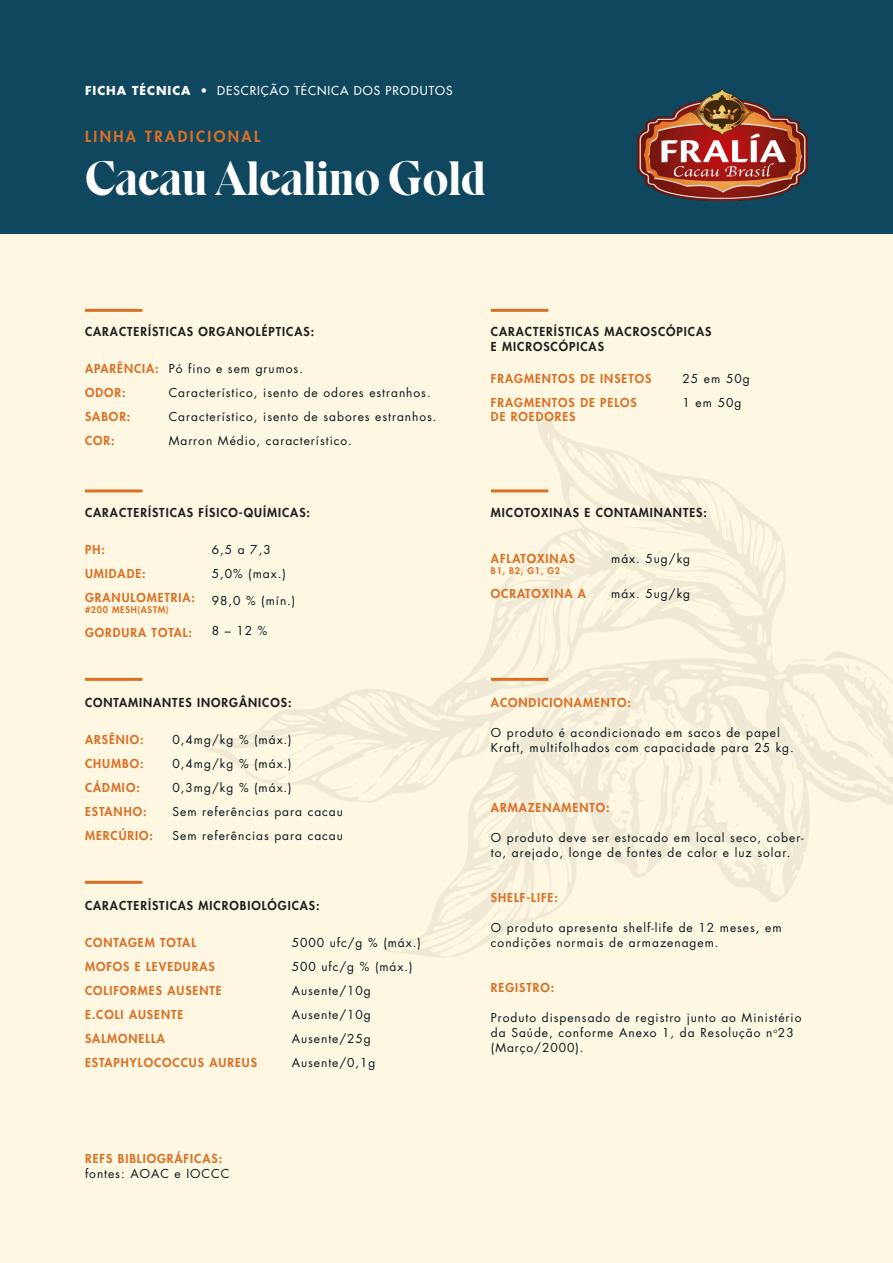
<style>
.page{position:relative;width:893px;height:1263px;background:#fef8e3}
.page>*{position:absolute;margin:0;border:0;box-sizing:border-box;transform-origin:0 0}
.t1{font:48px "Eksell Display Large";color:#fff}
.t2{font:800 15px "Futura Std";letter-spacing:.16em;color:#dc6f26}
.t3{font:12px/15px "Futura Std";letter-spacing:.08em;color:#06151b}
.t4{font:800 12px "Futura Std";letter-spacing:.08em;color:#dc6f26}
.t5{font:800 12px "Futura Std";letter-spacing:.08em;color:#231f20}
.t6{font:500 12px "Futura Std";letter-spacing:.08em;color:#fff}
.t7{font:800 9px "Futura Std";letter-spacing:.08em;color:#dc6f26}
.s1{font-weight:700}
</style>
<div class="page">
<div style="left:0;top:0;width:893px;height:234px;background:#0f475e"></div>
<img style="left:637px;top:89px;width:171px;height:111px">
<hr style="left:85px;top:309px;width:57px;height:3px;background:#dc6f26">
<hr style="left:491px;top:309px;width:57px;height:3px;background:#dc6f26">
<hr style="left:491px;top:489px;width:57px;height:3px;background:#dc6f26">
<hr style="left:85px;top:489px;width:57px;height:3px;background:#dc6f26">
<hr style="left:85px;top:678px;width:57px;height:3px;background:#dc6f26">
<hr style="left:491px;top:678px;width:57px;height:3px;background:#dc6f26">
<hr style="left:85px;top:881px;width:57px;height:3px;background:#dc6f26">
<p class="t6" style="left:85px;top:83px;width:369px"><span class="s1">FICHA TÉCNICA</span> • DESCRIÇÃO TÉCNICA DOS PRODUTOS</p>
<p class="t2" style="left:85px;top:127px;width:177px">LINHA TRADICIONAL</p>
<p class="t1" style="left:85px;top:152px;width:402px">Cacau Alcalino Gold</p>
<p class="t5" style="left:85px;top:324px;width:231px">CARACTERÍSTICAS ORGANOLÉPTICAS:</p>
<p class="t4" style="left:85px;top:361px;width:75px">APARÊNCIA:</p>
<p class="t4" style="left:85px;top:385px;width:42px">ODOR:</p>
<p class="t4" style="left:85px;top:409px;width:47px">SABOR:</p>
<p class="t4" style="left:85px;top:433px;width:31px">COR:</p>
<p class="t3" style="left:169px;top:362px;width:136px">Pó fino e sem grumos.</p>
<p class="t3" style="left:169px;top:386px;width:263px">Característico, isento de odores estranhos.</p>
<p class="t3" style="left:169px;top:410px;width:269px">Característico, isento de sabores estranhos.</p>
<p class="t3" style="left:169px;top:434px;width:185px">Marron Médio, característico.</p>
<p class="t5" style="left:85px;top:505px;width:227px">CARACTERÍSTICAS FÍSICO-QUÍMICAS:</p>
<p class="t4" style="left:85px;top:542px;width:21px">PH:</p>
<p class="t4" style="left:85px;top:566px;width:62px">UMIDADE:</p>
<p class="t4" style="left:85px;top:590px;width:112px">GRANULOMETRIA:</p>
<p class="t7" style="left:85px;top:604px;width:85px">#200 MESH(ASTM)</p>
<p class="t4" style="left:85px;top:625px;width:109px">GORDURA TOTAL:</p>
<p class="t3" style="left:212px;top:542px;width:60px">6,5 a 7,3</p>
<p class="t3" style="left:212px;top:566px;width:76px">5,0% (max.)</p>
<p class="t3" style="left:212px;top:593px;width:85px">98,0 % (mín.)</p>
<p class="t3" style="left:212px;top:623px;width:57px">8 – 12 %</p>
<p class="t5" style="left:85px;top:695px;width:208px">CONTAMINANTES INORGÂNICOS:</p>
<p class="t4" style="left:85px;top:732px;width:60px">ARSÊNIO:</p>
<p class="t4" style="left:85px;top:756px;width:60px">CHUMBO:</p>
<p class="t4" style="left:85px;top:780px;width:56px">CÁDMIO:</p>
<p class="t4" style="left:85px;top:804px;width:63px">ESTANHO:</p>
<p class="t4" style="left:85px;top:828px;width:69px">MERCÚRIO:</p>
<p class="t3" style="left:173px;top:732px;width:121px">0,4mg/kg % (máx.)</p>
<p class="t3" style="left:173px;top:756px;width:121px">0,4mg/kg % (máx.)</p>
<p class="t3" style="left:173px;top:780px;width:121px">0,3mg/kg % (máx.)</p>
<p class="t3" style="left:173px;top:804px;width:172px">Sem referências para cacau</p>
<p class="t3" style="left:173px;top:828px;width:172px">Sem referências para cacau</p>
<p class="t5" style="left:85px;top:898px;width:236px">CARACTERÍSTICAS MICROBIOLÓGICAS:</p>
<p class="t4" style="left:85px;top:935px;width:113px">CONTAGEM TOTAL</p>
<p class="t4" style="left:85px;top:959px;width:131px">MOFOS E LEVEDURAS</p>
<p class="t4" style="left:85px;top:983px;width:138px">COLIFORMES AUSENTE</p>
<p class="t4" style="left:85px;top:1007px;width:100px">E.COLI AUSENTE</p>
<p class="t4" style="left:85px;top:1031px;width:82px">SALMONELLA</p>
<p class="t4" style="left:85px;top:1055px;width:174px">ESTAPHYLOCOCCUS AUREUS</p>
<p class="t4" style="left:85px;top:1151px;width:139px">REFS BIBLIOGRÁFICAS:</p>
<p class="t3" style="left:85px;top:1166px;width:146px">fontes: AOAC e IOCCC</p>
<p class="t3" style="left:292px;top:935px;width:131px">5000 ufc/g % (máx.)</p>
<p class="t3" style="left:292px;top:959px;width:122px">500 ufc/g % (máx.)</p>
<p class="t3" style="left:292px;top:983px;width:81px">Ausente/10g</p>
<p class="t3" style="left:292px;top:1007px;width:81px">Ausente/10g</p>
<p class="t3" style="left:292px;top:1031px;width:81px">Ausente/25g</p>
<p class="t3" style="left:292px;top:1055px;width:85px">Ausente/0,1g</p>
<p class="t5" style="left:491px;top:324px;width:222px">CARACTERÍSTICAS MACROSCÓPICAS</p>
<p class="t5" style="left:491px;top:339px;width:115px">E MICROSCÓPICAS</p>
<p class="t4" style="left:491px;top:370px;width:162px">FRAGMENTOS DE INSETOS</p>
<p class="t4" style="left:491px;top:394px;width:147px">FRAGMENTOS DE PELOS</p>
<p class="t4" style="left:491px;top:409px;width:86px">DE ROEDORES</p>
<p class="t3" style="left:683px;top:371px;width:69px">25 em 50g</p>
<p class="t3" style="left:683px;top:395px;width:60px">1 em 50g</p>
<p class="t5" style="left:491px;top:505px;width:217px">MICOTOXINAS E CONTAMINANTES:</p>
<p class="t4" style="left:491px;top:551px;width:86px">AFLATOXINAS</p>
<p class="t7" style="left:491px;top:565px;width:71px">B1, B2, G1, G2</p>
<p class="t4" style="left:491px;top:586px;width:97px">OCRATOXINA A</p>
<p class="t3" style="left:611px;top:551px;width:81px">máx. 5ug/kg</p>
<p class="t3" style="left:611px;top:586px;width:81px">máx. 5ug/kg</p>
<p class="t4" style="left:491px;top:695px;width:142px">ACONDICIONAMENTO:</p>
<p class="t3" style="left:491px;top:725px;width:304px">O produto é acondicionado em sacos de papel<br>Kraft, multifolhados com capacidade para 25 kg.</p>
<p class="t4" style="left:491px;top:800px;width:120px">ARMAZENAMENTO:</p>
<p class="t3" style="left:491px;top:830px;width:314px">O produto deve ser estocado em local seco, cober&shy;to, arejado, longe de fontes de calor e luz solar.</p>
<p class="t4" style="left:491px;top:890px;width:68px">SHELF-LIFE:</p>
<p class="t3" style="left:491px;top:920px;width:292px">O produto apresenta shelf-life de 12 meses, em condições normais de armazenagem.</p>
<p class="t4" style="left:491px;top:980px;width:65px">REGISTRO:</p>
<p class="t3" style="left:491px;top:1010px;width:312px">Produto dispensado de registro junto ao Ministério da Saúde, conforme Anexo 1, da Resolução n<sup>o</sup>23 (Março/2000).</p>
</div>
